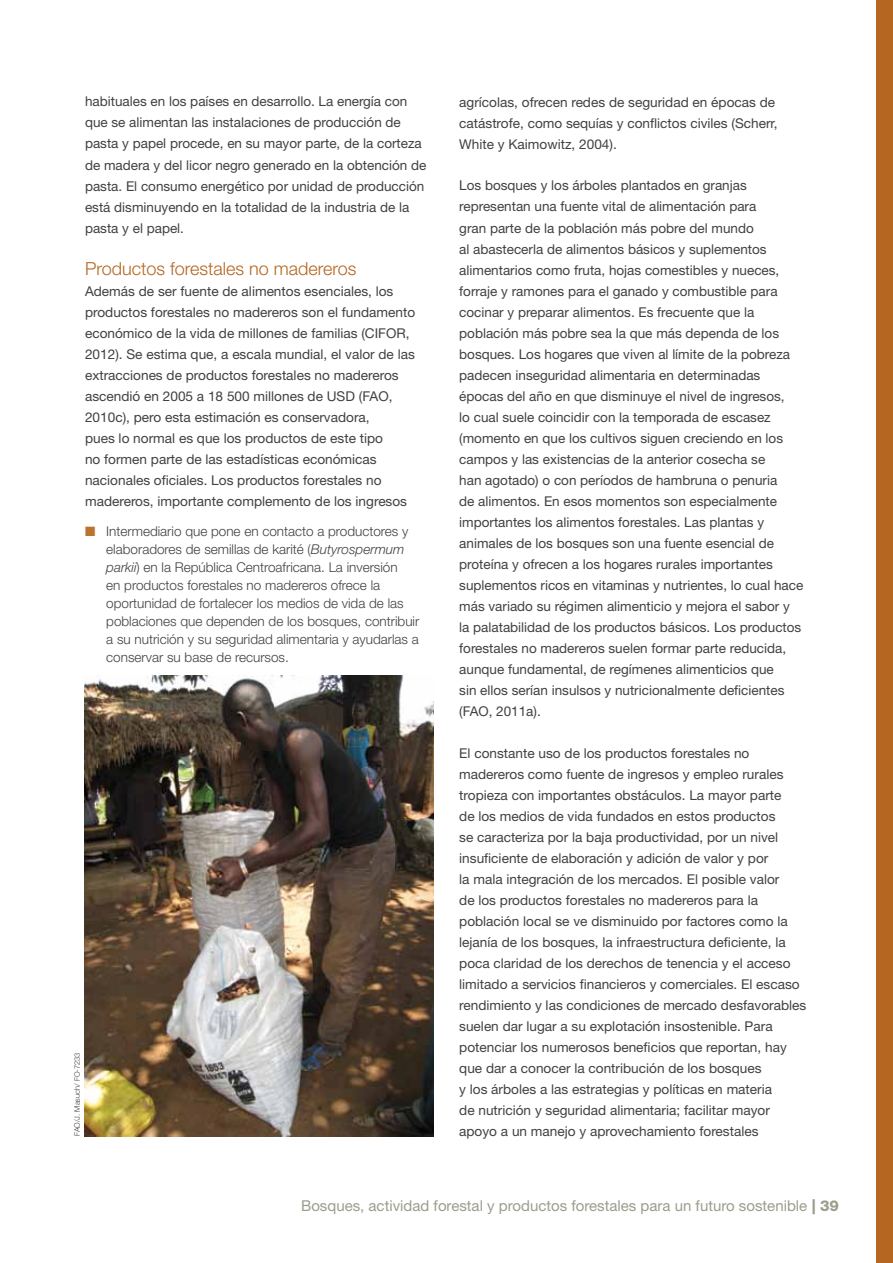
<style>
.page{position:relative;width:893px;height:1263px;background:#fff}
.page>*{position:absolute;margin:0;border:0;box-sizing:border-box;transform-origin:0 0}
.t1{font:300 18px "Helvetica Neue LT Std";color:#b56722}
.t2{font:15px "Helvetica Neue LT Std";color:#9c9d8c}
.t3{font:13.5px/21px "Helvetica Neue LT Std";color:#414042}
.t4{font:300 13.5px/18px "Helvetica Neue LT Std";color:#414042}
.t5{font:300 7.5px "Helvetica Neue LT Std";color:#414042}
.s1{color:#bb7330}
.s2{font-style:italic}
.s3{font-weight:800}
</style>
<div class="page">
<img style="left:84px;top:675px;width:349px;height:461px">
<div style="left:876px;top:0;width:17px;height:1263px;background:#b56722"></div>
<p class="t3" style="left:85px;top:91px;width:343px">habituales en los países en desarrollo. La energía con que se alimentan las instalaciones de producción de pasta y papel procede, en su mayor parte, de la corteza de madera y del licor negro generado en la obtención de pasta. El consumo energético por unidad de producción está disminuyendo en la totalidad de la industria de la pasta y el papel.</p>
<h1 class="t1" style="left:85px;top:257px;width:273px">Productos forestales no madereros</h1>
<p class="t3" style="left:85px;top:280px;width:332px">Además de ser fuente de alimentos esenciales, los productos forestales no madereros son el fundamento económico de la vida de millones de familias (CIFOR, 2012). Se estima que, a escala mundial, el valor de las extracciones de productos forestales no madereros ascendió en 2005 a 18 500 millones de USD (FAO, 2010c), pero esta estimación es conservadora,<br>pues lo normal es que los productos de este tipo<br>no formen parte de las estadísticas económicas nacionales oficiales. Los productos forestales no madereros, importante complemento de los ingresos</p>
<p class="t4" style="left:106px;top:522px;width:315px;text-indent:-21px"><span class="s1">■</span> Intermediario que pone en contacto a productores y elaboradores de semillas de karité (<span class="s2">Butyrospermum parkii</span>) en la República Centroafricana. La inversión<br>en productos forestales no madereros ofrece la oportunidad de fortalecer los medios de vida de las poblaciones que dependen de los bosques, contribuir a su nutrición y su seguridad alimentaria y ayudarlas a conservar su base de recursos.</p>
<p class="t5" style="left:73px;top:1136px;width:85px;rotate:-90deg">FAO/J. Masuch/ FO-7233</p>
<p class="t3" style="left:459px;top:91px;width:320px">agrícolas, ofrecen redes de seguridad en épocas de catástrofe, como sequías y conflictos civiles (Scherr,<br>White y Kaimowitz, 2004).</p>
<p class="t3" style="left:459px;top:175px;width:346px">Los bosques y los árboles plantados en granjas representan una fuente vital de alimentación para<br>gran parte de la población más pobre del mundo<br>al abastecerla de alimentos básicos y suplementos alimentarios como fruta, hojas comestibles y nueces, forraje y ramones para el ganado y combustible para cocinar y preparar alimentos. Es frecuente que la población más pobre sea la que más dependa de los bosques. Los hogares que viven al límite de la pobreza padecen inseguridad alimentaria en determinadas épocas del año en que disminuye el nivel de ingresos,<br>lo cual suele coincidir con la temporada de escasez (momento en que los cultivos siguen creciendo en los campos y las existencias de la anterior cosecha se<br>han agotado) o con períodos de hambruna o penuria<br>de alimentos. En esos momentos son especialmente importantes los alimentos forestales. Las plantas y animales de los bosques son una fuente esencial de proteína y ofrecen a los hogares rurales importantes suplementos ricos en vitaminas y nutrientes, lo cual hace más variado su régimen alimenticio y mejora el sabor y la palatabilidad de los productos básicos. Los productos forestales no madereros suelen formar parte reducida, aunque fundamental, de regímenes alimenticios que<br>sin ellos serían insulsos y nutricionalmente deficientes (FAO, 2011a).</p>
<p class="t3" style="left:459px;top:742px;width:349px">El constante uso de los productos forestales no madereros como fuente de ingresos y empleo rurales tropieza con importantes obstáculos. La mayor parte<br>de los medios de vida fundados en estos productos<br>se caracteriza por la baja productividad, por un nivel insuficiente de elaboración y adición de valor y por<br>la mala integración de los mercados. El posible valor<br>de los productos forestales no madereros para la población local se ve disminuido por factores como la lejanía de los bosques, la infraestructura deficiente, la poca claridad de los derechos de tenencia y el acceso limitado a servicios financieros y comerciales. El escaso rendimiento y las condiciones de mercado desfavorables suelen dar lugar a su explotación insostenible. Para potenciar los numerosos beneficios que reportan, hay que dar a conocer la contribución de los bosques<br>y los árboles a las estrategias y políticas en materia<br>de nutrición y seguridad alimentaria; facilitar mayor</p>
<p class="t3" style="left:459px;top:1120px;width:301px">apoyo a un manejo y aprovechamiento forestales</p>
<p class="t2" style="left:301px;top:1197px;width:539px">Bosques, actividad forestal y productos forestales para un futuro sostenible <span class="s3">| 39</span></p>
</div>
